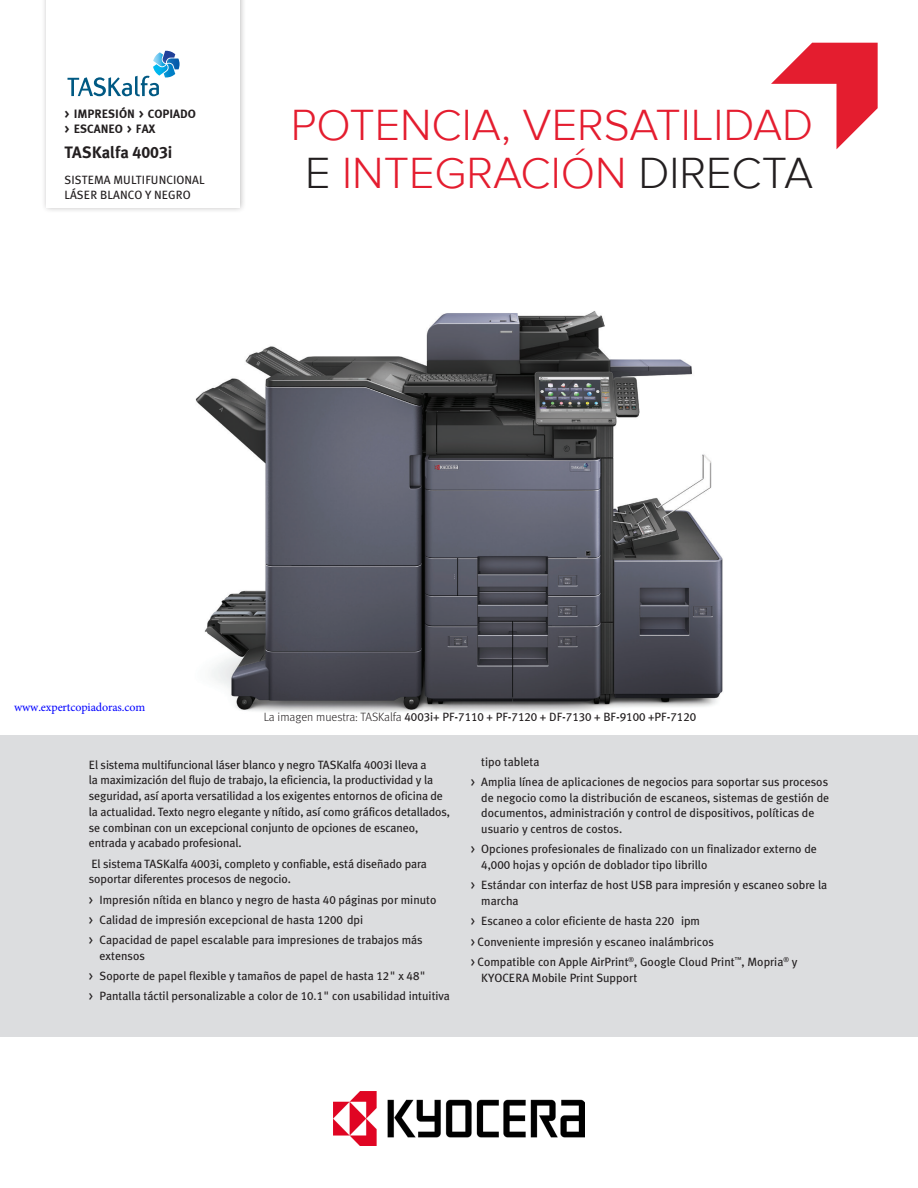
<style>
.page{position:relative;width:918px;height:1188px;background:#fff}
.page>*{position:absolute;margin:0;border:0;box-sizing:border-box;transform-origin:0 0}
.t1{font:300 45px/48px "Proxima Nova";color:#e41d2f;text-align:center}
.t2{font:700 16.5px "Meta Plus";color:#231f20}
.Bulleted_List_for_pa{font:12px/15.8px "Meta Plus";color:#231f20}
.Gray_Bar_intro{font:12px/15.8px "Meta Plus";letter-spacing:-.01em;color:#231f20}
.t3{font:12px "Meta Plus Book Caps";color:#231f20}
.t4{font:12px/15px "Meta Plus Bold Caps";color:#231f20}
.t5{font:12px "Minion Pro";letter-spacing:-.01em;color:#00f}
.s1{font-family:"Meta Plus Bold Caps";font-weight:400}
.s2{color:#231f20}
.s3{font-family:"Meta Pro";font-weight:300}
.s4{font-family:"Meta Plus"}
.s5{font-family:"Meta Plus Book Caps"}
</style>
<div class="page">
<img style="left:195px;top:311px;width:528px;height:401px">
<svg style="left:771px;top:43px;width:107px;height:106px"></svg>
<div style="left:41px;top:0;width:206px;height:214px;background:#231f20;opacity:.3"></div>
<div style="left:46px;top:0;width:193px;height:207px;background:#fff"></div>
<svg style="left:68px;top:51px;width:112px;height:45px"></svg>
<div style="left:0;top:735px;width:918px;height:302px;background:#dcdddf"></div>
<img style="left:334px;top:1092px;width:250px;height:53px">
<p class="t4" style="left:65px;top:106px;width:133px">&gt; IMPRESIÓN &gt; COPIADO &gt; ESCANEO &gt; FAX</p>
<p class="t2" style="left:65px;top:143px;width:109px">TASKalfa <span class="s1">4003</span>i</p>
<p class="Gray_Bar_intro" style="left:65px;top:172px;width:142px;line-height:15px">SISTEMA MULTIFUNCIONAL<br>LÁSER BLANCO Y NEGRO</p>
<p class="t1" style="left:291px;top:101px;width:524px">POTENCIA, VERSATILIDAD<br><span class="s2">E</span> INTEGRACIÓN <span class="s2">DIRECTA</span></p>
<p class="t5" style="left:14px;top:699px;width:133px">www.expertcopiadoras.com</p>
<p class="t3" style="left:264px;top:710px;width:434px"><span class="s3">La imagen muestra: TASKalfa</span> 4003<span class="s4">i</span>+ PF-7110 + PF-7120 + DF-7130 + BF-9100 +PF-7120</p>
<p class="Gray_Bar_intro" style="left:89px;top:757px;width:363px">El sistema multifuncional láser blanco y negro TASKalfa <span class="s5">4003</span>i lleva a<br>la maximización del flujo de trabajo, la eficiencia, la productividad y la seguridad, así aporta versatilidad a los exigentes entornos de oficina de la actualidad. Texto negro elegante y nítido, así como gráficos detallados, se combinan con un excepcional conjunto de opciones de escaneo, entrada y acabado profesional.</p>
<p class="Gray_Bar_intro" style="left:89px;top:856px;width:340px">El sistema TASKalfa <span class="s5">4003</span>i, completo y confiable, está diseñado para soportar diferentes procesos de negocio.</p>
<p class="Bulleted_List_for_pa" style="left:89px;top:892px;width:349px"><span class="s5">&gt;</span> Impresión nítida en blanco y negro de hasta <span class="s5">40</span> páginas por minuto</p>
<p class="Bulleted_List_for_pa" style="left:89px;top:912px;width:276px"><span class="s5">&gt;</span> Calidad de impresión excepcional de hasta <span class="s5">1200</span> dpi</p>
<p class="Bulleted_List_for_pa" style="left:100px;top:932px;width:325px;text-indent:-11px"><span class="s5">&gt;</span> Capacidad de papel escalable para impresiones de trabajos más extensos</p>
<p class="Bulleted_List_for_pa" style="left:89px;top:968px;width:338px"><span class="s5">&gt;</span> Soporte de papel flexible y tamaños de papel de hasta <span class="s5">12</span>" x <span class="s5">48</span>"</p>
<p class="Bulleted_List_for_pa" style="left:89px;top:988px;width:362px"><span class="s5">&gt;</span> Pantalla táctil personalizable a color de <span class="s5">10.1</span>" con usabilidad intuitiva</p>
<p class="Bulleted_List_for_pa" style="left:481px;top:753px;width:60px">tipo tableta</p>
<p class="Bulleted_List_for_pa" style="left:481px;top:774px;width:350px;text-indent:-11px"><span class="s5">&gt;</span> Amplia línea de aplicaciones de negocios para soportar sus procesos de negocio como la distribución de escaneos, sistemas de gestión de documentos, administración y control de dispositivos, políticas de usuario y centros de costos.</p>
<p class="Bulleted_List_for_pa" style="left:481px;top:841px;width:337px;text-indent:-11px"><span class="s5">&gt;</span> Opciones profesionales de finalizado con un finalizador externo de<br><span class="s5">4</span>,<span class="s5">000</span> hojas y opción de doblador tipo librillo</p>
<p class="Bulleted_List_for_pa" style="left:481px;top:877px;width:348px;text-indent:-11px"><span class="s5">&gt;</span> Estándar con interfaz de host USB para impresión y escaneo sobre la marcha</p>
<p class="Bulleted_List_for_pa" style="left:471px;top:913px;width:231px"><span class="s5">&gt;</span> Escaneo a color eficiente de hasta <span class="s5">220</span> ipm</p>
<p class="Bulleted_List_for_pa" style="left:471px;top:933px;width:245px"><span class="s5">&gt;</span> Conveniente impresión y escaneo inalámbricos</p>
<p class="Bulleted_List_for_pa" style="left:481px;top:954px;width:318px;text-indent:-11px"><span class="s5">&gt;</span> Compatible con Apple AirPrint<sup>®</sup>, Google Cloud Print<sup>™</sup>, Mopria<sup>®</sup> y<br>KYOCERA Mobile Print Support</p>
</div>
